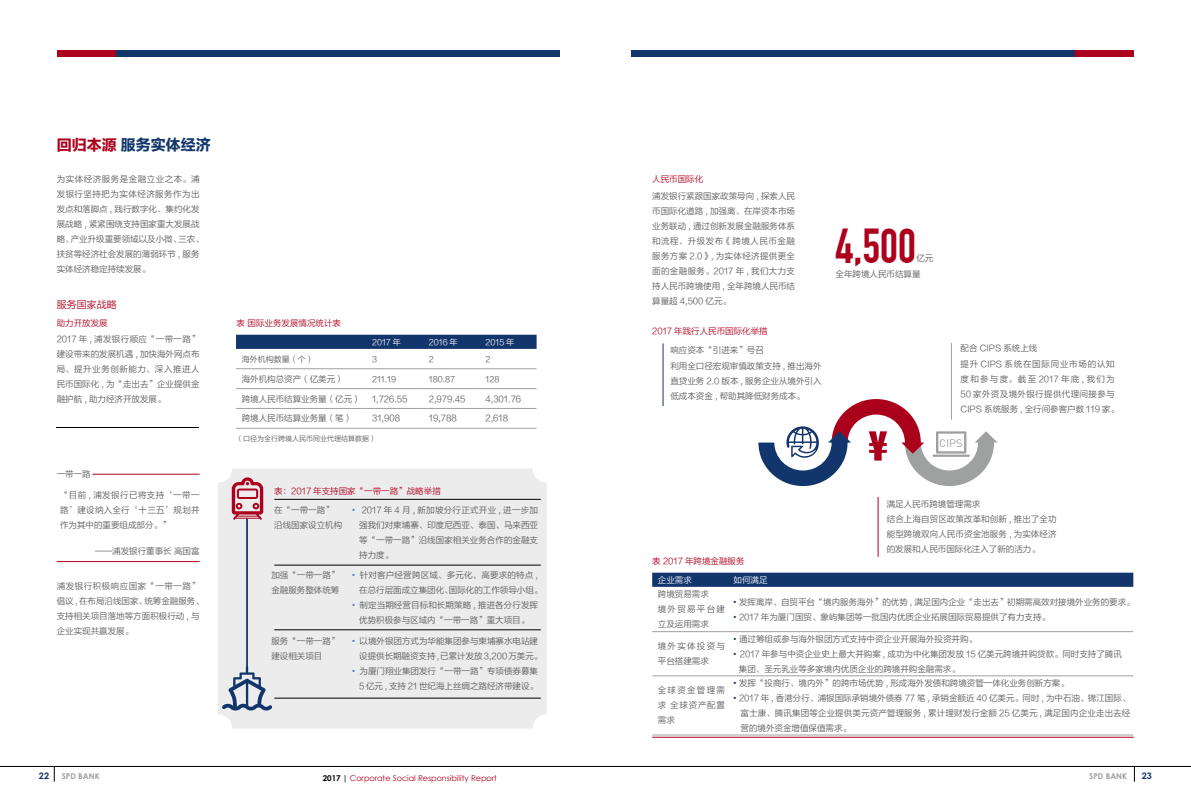
<style>
.page{position:relative;width:1191px;height:808px;background:#fff}
.page>*{position:absolute;margin:0;border:0;box-sizing:border-box;transform-origin:0 0}
.t1{font:700 48px "DIN Condensed";color:#ad001c}
.t2{font:15px "FZLTDHK GBK1 0";color:#12366c}
.t3{font:10.7px "DIN";color:#9fa0a0}
.t4{font:10px "FZLTXIHK GBK1 0";color:#ad001c}
.t5{font:700 9px "Century Gothic";color:#12366c}
.t6{font:8.5px/15px "FZLTXIHK GBK1 0";color:#595757}
.t7{font:8.5px "FZLTXIHK GBK1 0";color:#ad001c}
.t8{font:8.5px/15px "FZLTXIHK GBK1 0";letter-spacing:.045em;color:#595757}
.t9{font:8.5px/16.4px "FZLTXIHK GBK1 0";letter-spacing:.085em;color:#595757}
.t10{font:8.5px/15px "FZLTXIHK GBK1 0";letter-spacing:.15em;color:#595757}
.t11{font:8.5px "FZLTXIHK GBK1 0";color:#fff}
.t12{font:8px "Century Gothic";color:#ad001c}
.t13{font:8px "FZLTXIHK GBK1 0";color:#595757}
.t14{font:8px "FZLTXIHK GBK1 0";color:#fff}
.t15{font:700 8px "Century Gothic";color:#9fa0a0}
.t16{font:7px "FZLTXIHK GBK1 0";color:#595757}
.s1{color:#ad001c}
.s2{font-weight:700;color:#000}
</style>
<div class="page">
<div style="left:218px;top:468px;width:329px;height:261px;background:#ececec;border-radius:14px"></div>
<hr style="left:92px;top:474px;width:108px;height:1px;background:#ad001c">
<hr style="left:57px;top:561px;width:143px;height:1px;background:#ad001c">
<div style="left:57px;top:50px;width:60px;height:7px;background:#ad001c"></div>
<div style="left:1074px;top:50px;width:60px;height:7px;background:#ad001c"></div>
<div style="left:116px;top:50px;width:444px;height:7px;background:#12366c"></div>
<div style="left:631px;top:50px;width:443px;height:7px;background:#12366c"></div>
<svg style="left:54px;top:767px;width:1px;height:15px"></svg>
<svg style="left:1134px;top:767px;width:1px;height:15px"></svg>
<hr style="left:0;top:766px;width:1191px;height:1px;background:#000">
<hr style="left:56px;top:427px;width:143px;height:1px;background:#000">
<svg style="left:222px;top:667px;width:50px;height:44px"></svg>
<hr style="left:247px;top:518px;width:1px;height:151px;background:#12366c">
<hr style="left:246px;top:518px;width:1px;height:153px;background:#12366c">
<hr style="left:274px;top:499px;width:267px;height:1px;background:#000">
<hr style="left:274px;top:565px;width:267px;height:1px;background:#000">
<hr style="left:274px;top:630px;width:267px;height:1px;background:#000">
<hr style="left:274px;top:698px;width:267px;height:1px;background:#000">
<svg style="left:758px;top:399px;width:239px;height:87px"></svg>
<hr style="left:951px;top:343px;width:1px;height:77px;background:#9fa0a0">
<hr style="left:878px;top:497px;width:1px;height:60px;background:#ab001c">
<hr style="left:663px;top:343px;width:1px;height:63px;background:#12366b">
<svg style="left:652px;top:573px;width:481px;height:14px;background:#14386d"></svg>
<hr style="left:652px;top:631px;width:76px;height:1px;background:#9fa0a0">
<hr style="left:728px;top:631px;width:405px;height:1px;background:#9fa0a0">
<hr style="left:652px;top:676px;width:76px;height:1px;background:#9fa0a0">
<hr style="left:728px;top:676px;width:405px;height:1px;background:#9fa0a0">
<hr style="left:652px;top:735px;width:76px;height:1px;background:#9fa0a0">
<hr style="left:728px;top:735px;width:405px;height:1px;background:#9fa0a0">
<svg style="left:236px;top:335px;width:300px;height:14px;background:#13376c"></svg>
<hr style="left:236px;top:369px;width:130px;height:1px;background:#9fa0a0">
<hr style="left:366px;top:369px;width:57px;height:1px;background:#9fa0a0">
<hr style="left:423px;top:369px;width:57px;height:1px;background:#9fa0a0">
<hr style="left:480px;top:369px;width:56px;height:1px;background:#9fa0a0">
<hr style="left:236px;top:388px;width:130px;height:1px;background:#9fa0a0">
<hr style="left:366px;top:388px;width:57px;height:1px;background:#9fa0a0">
<hr style="left:423px;top:388px;width:57px;height:1px;background:#9fa0a0">
<hr style="left:480px;top:388px;width:56px;height:1px;background:#9fa0a0">
<hr style="left:236px;top:408px;width:130px;height:1px;background:#9fa0a0">
<hr style="left:366px;top:408px;width:57px;height:1px;background:#9fa0a0">
<hr style="left:423px;top:408px;width:57px;height:1px;background:#9fa0a0">
<hr style="left:480px;top:408px;width:56px;height:1px;background:#9fa0a0">
<hr style="left:236px;top:428px;width:130px;height:1px;background:#9fa0a0">
<hr style="left:366px;top:428px;width:57px;height:1px;background:#9fa0a0">
<hr style="left:423px;top:428px;width:57px;height:1px;background:#9fa0a0">
<hr style="left:480px;top:428px;width:56px;height:1px;background:#9fa0a0">
<hr style="left:652px;top:737px;width:481px;height:1px;background:#ad001c">
<svg style="left:232px;top:477px;width:31px;height:43px"></svg>
<h2 class="t2" style="left:57px;top:136px;width:156px"><span class="s1">回归本源</span>服务实体经济</h2>
<p class="t6" style="left:57px;top:172px;width:149px">为实体经济服务是金融立业之本。浦发银行坚持把为实体经济服务作为出发点和落脚点 , 践行数字化、集约化发展战略 , 紧紧围绕支持国家重大发展战略、产业升级重要领域以及小微、三农、扶贫等经济社会发展的薄弱环节 , 服务实体经济稳定持续发展。</p>
<p class="t4" style="left:57px;top:299px;width:61px">服务国家战略</p>
<p class="t6" style="left:57px;top:332px;width:144px;text-align:justify">2017 年 , 浦发银行顺应“一带一路”建设带来的发展机遇 , 加快海外网点布局、提升业务创新能力、深入推进人民币国际化 , 为“走出去”企业提供金融护航 , 助力经济开放发展。</p>
<p class="t7" style="left:57px;top:318px;width:52px">助力开放发展</p>
<p class="t6" style="left:57px;top:466px;width:35px">一带一路</p>
<p class="t6" style="left:60px;top:488px;width:141px;text-align:justify">“目前 , 浦发银行已将支持‘一带一路’建设纳入全行‘十三五’规划并作为其中的重要组成部分。”</p>
<p class="t6" style="left:95px;top:543px;width:106px">——浦发银行董事长 高国富</p>
<p class="t6" style="left:57px;top:579px;width:149px">浦发银行积极响应国家“一带一路”倡议 , 在布局沿线国家、统筹金融服务、支持相关项目落地等方面积极行动 , 与企业实现共赢发展。</p>
<p class="t7" style="left:237px;top:318px;width:106px">表 国际业务发展情况统计表</p>
<p class="t14" style="left:372px;top:337px;width:30px">2017 年</p>
<p class="t14" style="left:429px;top:337px;width:30px">2016 年</p>
<p class="t14" style="left:485px;top:337px;width:30px">2015 年</p>
<p class="t13" style="left:242px;top:354px;width:73px">海外机构数量（个）</p>
<p class="t13" style="left:372px;top:354px;width:6px">3</p>
<p class="t13" style="left:429px;top:354px;width:6px">2</p>
<p class="t13" style="left:485px;top:354px;width:6px">2</p>
<p class="t6" style="left:242px;top:371px;width:103px">海外机构总资产（亿美元）</p>
<p class="t13" style="left:372px;top:374px;width:26px">211.19</p>
<p class="t13" style="left:429px;top:374px;width:28px">180.87</p>
<p class="t13" style="left:485px;top:374px;width:15px">128</p>
<p class="t6" style="left:242px;top:391px;width:120px">跨境人民币结算业务量（亿元）</p>
<p class="t6" style="left:372px;top:391px;width:37px">1,726.55</p>
<p class="t6" style="left:429px;top:391px;width:38px">2,979.45</p>
<p class="t6" style="left:485px;top:391px;width:37px">4,301.76</p>
<p class="t6" style="left:242px;top:411px;width:112px">跨境人民币结算业务量（笔）</p>
<p class="t6" style="left:372px;top:411px;width:29px">31,908</p>
<p class="t6" style="left:429px;top:411px;width:29px">19,788</p>
<p class="t6" style="left:485px;top:411px;width:24px">2,618</p>
<p class="t16" style="left:236px;top:435px;width:142px">（口径为全行跨境人民币同业代理结算数据）</p>
<p class="t7" style="left:274px;top:486px;width:168px">表：2017 年支持国家“一带一路”战略举措</p>
<p class="t6" style="left:274px;top:503px;width:69px">在“一带一路”沿线国家设立机构</p>
<p class="t6" style="left:359px;top:503px;width:180px;text-align:justify;text-indent:-7px"><sup>●</sup> 2017 年 4 月 , 新加坡分行正式开业 , 进一步加强我们对柬埔寨、印度尼西亚、泰国、马来西亚等“一带一路”沿线国家相关业务合作的金融支持力度。</p>
<p class="t6" style="left:271px;top:568px;width:69px">加强“一带一路”金融服务整体统筹</p>
<p class="t6" style="left:359px;top:568px;width:185px;text-indent:-7px"><sup>●</sup> 针对客户经营跨区域、多元化、高要求的特点 ,在总行层面成立集团化、国际化的工作领导小组。</p>
<p class="t6" style="left:352px;top:598px;width:187px;text-align:center"><sup>●</sup> 制定当期经营目标和长期策略 , 推进各分行发挥优势积极参与区域内“一带一路”重大项目。</p>
<p class="t6" style="left:271px;top:634px;width:69px">服务“一带一路”建设相关项目</p>
<p class="t6" style="left:359px;top:634px;width:185px;text-indent:-7px"><sup>●</sup> 以境外银团方式为华能集团参与柬埔寨水电站建设提供长期融资支持,已累计发放3,200万美元。</p>
<p class="t6" style="left:352px;top:664px;width:187px;text-align:right"><sup>●</sup> 为厦门翔业集团发行“一带一路”专项债券募集<br>5 亿元 , 支持 21 世纪海上丝绸之路经济带建设。</p>
<p class="t7" style="left:652px;top:174px;width:52px">人民币国际化</p>
<p class="t6" style="left:652px;top:188px;width:144px;text-align:justify">浦发银行紧跟国家政策导向 , 探索人民币国际化道路 , 加强离、在岸资本市场业务联动 , 通过创新发展金融服务体系和流程、升级发布《跨境人民币金融服务方案 2.0》, 为实体经济提供更全面的金融服务。2017 年 , 我们大力支持人民币跨境使用 , 全年跨境人民币结算量超 4,500 亿元。</p>
<p class="t7" style="left:652px;top:326px;width:117px">2017 年践行人民币国际化举措</p>
<p class="t6" style="left:670px;top:342px;width:95px">响应资本“引进来”号召</p>
<p class="t6" style="left:670px;top:359px;width:153px;text-align:justify">利用全口径宏观审慎政策支持 , 推出海外直贷业务 2.0 版本 , 服务企业从境外引入低成本资金 , 帮助其降低财务成本。</p>
<h1 class="t1" style="left:835px;top:218px;width:82px">4,500</h1>
<p class="t6" style="left:916px;top:251px;width:18px">亿元</p>
<p class="t6" style="left:835px;top:267px;width:86px">全年跨境人民币结算量</p>
<p class="t9" style="left:960px;top:340px;width:156px">配合 CIPS 系统上线<br>提升 CIPS 系统在国际同业市场的认知</p>
<p class="t8" style="left:960px;top:372px;width:160px">度和参与度。截至 2017 年底 , 我们为<br>50 家外资及境外银行提供代理间接参与<br>CIPS 系统服务 , 全行间参客户数 119 家。</p>
<p class="t3" style="left:939px;top:437px;width:25px">CIPS</p>
<p class="t7" style="left:652px;top:556px;width:94px">表 2017 年跨境金融服务</p>
<p class="t6" style="left:886px;top:497px;width:95px">满足人民币跨境管理需求</p>
<p class="t6" style="left:886px;top:511px;width:171px;text-align:justify">结合上海自贸区政策改革和创新 , 推出了全功能型跨境双向人民币资金池服务 , 为实体经济的发展和人民币国际化注入了新的活力。</p>
<p class="t11" style="left:658px;top:575px;width:35px">企业需求</p>
<p class="t11" style="left:733px;top:575px;width:35px">如何满足</p>
<p class="t6" style="left:658px;top:587px;width:69px">跨境贸易需求<br>境外贸易平台建立及运用需求</p>
<p class="t6" style="left:733px;top:595px;width:403px"><sup>●</sup> 发挥离岸、自贸平台“境内服务海外”的优势 , 满足国内企业“走出去”初期需高效对接境外业务的要求。</p>
<p class="t6" style="left:733px;top:610px;width:318px"><sup>●</sup> 2017 年为厦门国贸、象屿集团等一批国内优质企业拓展国际贸易提供了有力支持。</p>
<p class="t10" style="left:658px;top:639px;width:69px">境外实体投资与平台搭建需求</p>
<p class="t6" style="left:658px;top:683px;width:69px;text-align:justify">全球资金管理需求 全球资产配置需求</p>
<p class="t6" style="left:733px;top:631px;width:245px"><sup>●</sup> 通过筹组或参与海外银团方式支持中资企业开展海外投资并购。</p>
<p class="t6" style="left:739px;top:646px;width:384px;text-indent:-5px"><sup>●</sup> 2017 年参与中资企业史上最大并购案 , 成功为中化集团发放 15 亿美元跨境并购贷款。同时支持了腾讯集团、圣元乳业等多家境内优质企业的跨境并购金融需求。</p>
<p class="t6" style="left:733px;top:676px;width:337px"><sup>●</sup> 发挥“投商行、境内外”的跨市场优势 , 形成海外发债和跨境资管一体化业务创新方案。</p>
<p class="t6" style="left:740px;top:691px;width:391px;text-align:justify;text-indent:-7px"><sup>●</sup> 2017 年 , 香港分行、浦银国际承销境外债券 77 笔 , 承销金额近 40 亿美元。同时 , 为中石油、锦江国际、富士康、腾讯集团等企业提供美元资产管理服务 , 累计理财发行金额 25 亿美元 , 满足国内企业走出去经营的境外资金增值保值需求。</p>
<p class="t5" style="left:39px;top:770px;width:12px">22</p>
<p class="t15" style="left:62px;top:771px;width:39px">SPD BANK</p>
<p class="t12" style="left:323px;top:773px;width:176px"><span class="s2">2017 |</span> Corporate Social Responsibility Report</p>
<p class="t15" style="left:1089px;top:771px;width:39px">SPD BANK</p>
<p class="t5" style="left:1142px;top:770px;width:12px">23</p>
</div>
